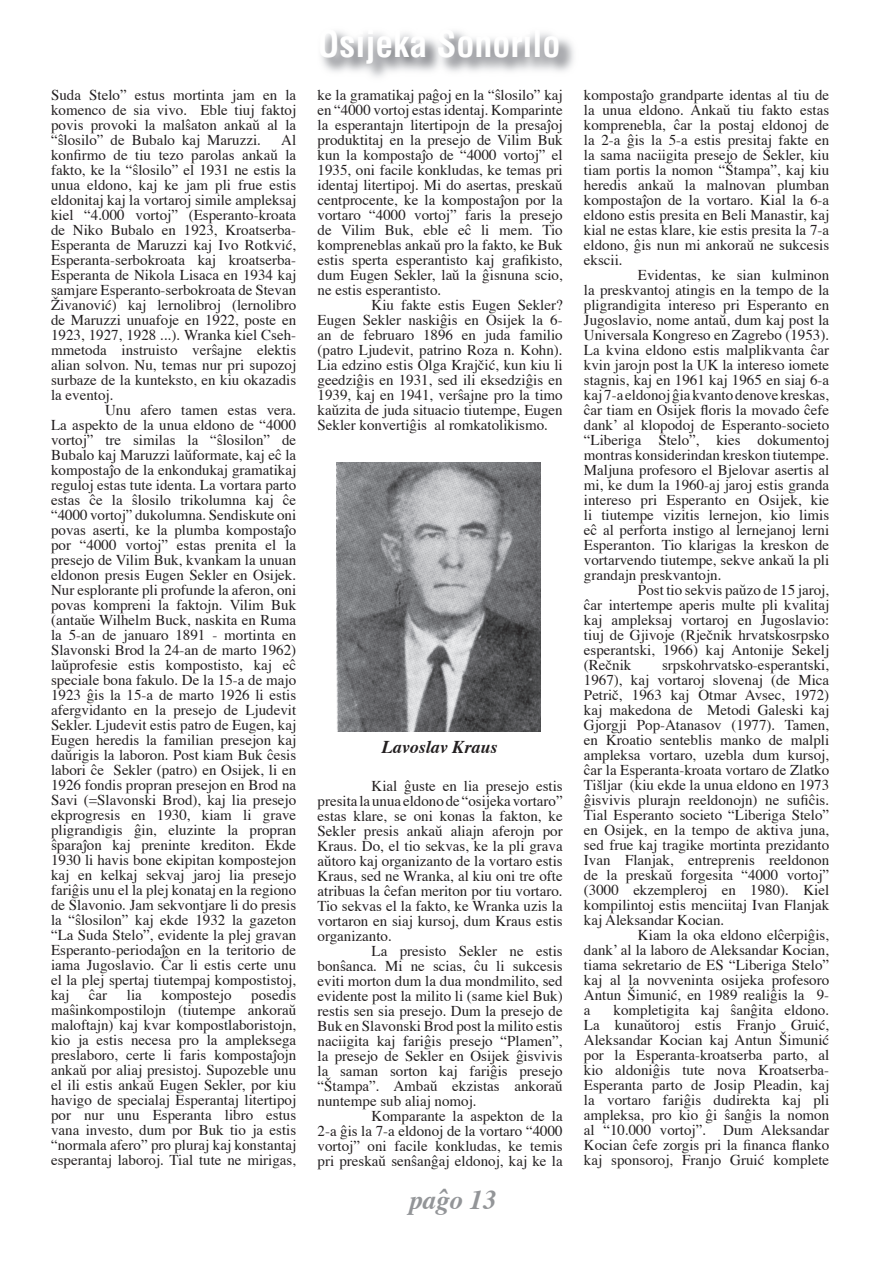
<style>
.page{position:relative;width:893px;height:1263px;background:#fff}
.page>*{position:absolute;margin:0;border:0;box-sizing:border-box;transform-origin:0 0}
.t1{font:700 condensed 36px "Helvetica";color:#fff}
.t2{font:italic 700 27px "Times";color:#939598}
.t3{font:italic 700 18px "Times";color:#231f20}
.t4{font:15px/15px "Times";color:#231f20;text-align:justify}
</style>
<div class="page">
<img style="left:321px;top:31px;width:253px;height:46px">
<img style="left:337px;top:462px;width:204px;height:269px">
<p class="t4" style="left:51px;top:88px;width:247px">Suda Stelo” estus mortinta jam en la komenco de sia vivo. Eble tiuj faktoj povis provoki la malŝaton ankaŭ al la “ŝlosilo” de Bubalo kaj Maruzzi.</p>
<p class="t4" style="left:51px;top:133px;width:247px;text-indent:230px">Al konfirmo de tiu tezo parolas ankaŭ la fakto, ke la “ŝlosilo” el 1931 ne estis la unua eldono, kaj ke jam pli frue estis eldonitaj kaj la vortaroj simile ampleksaj kiel “4.000 vortoj” (Esperanto-kroata de Niko Bubalo en 1923, Kroatserba-Esperanta de Maruzzi kaj Ivo Rotkvić, Esperanta-serbokroata kaj kroatserba-Esperanta de Nikola Lisaca en 1934 kaj samjare Esperanto-serbokroata de Stevan Živanović) kaj lernolibroj (lernolibro de Maruzzi unuafoje en 1922, poste en 1923, 1927, 1928 ...). Wranka kiel Cseh&shy;mmetoda instruisto verŝajne elektis alian solvon. Nu, temas nur pri supozoj surbaze de la kunteksto, en kiu okazadis la eventoj.</p>
<p class="t4" style="left:51px;top:403px;width:247px;text-indent:54px">Unu afero tamen estas vera.<br>La aspekto de la unua eldono de “4000 vortoj” tre similas la “ŝlosilon” de Bubalo kaj Maruzzi laŭformate, kaj eĉ la kompostaĵo de la enkondukaj gramatikaj reguloj estas tute identa. La vortara parto estas ĉe la ŝlosilo trikolumna kaj ĉe “4000 vortoj” dukolumna. Sendiskute oni povas aserti, ke la plumba kompostaĵo por “4000 vortoj” estas prenita el la presejo de Vilim Buk, kvankam la unuan eldonon presis Eugen Sekler en Osijek.<br>Nur esplorante pli profunde la aferon, oni povas kompreni la faktojn. Vilim Buk (antaŭe Wilhelm Buck, naskita en Ruma la 5-an de januaro 1891 - mortinta en Slavonski Brod la 24-an de marto 1962) laŭprofesie estis kompostisto, kaj eĉ speciale bona fakulo. De la 15-a de majo 1923 ĝis la 15-a de marto 1926 li estis afergvidanto en la presejo de Ljudevit Sekler. Ljudevit estis patro de Eugen, kaj Eugen heredis la familian presejon kaj daŭrigis la laboron. Post kiam Buk ĉesis labori ĉe Sekler (patro) en Osijek, li en 1926 fondis propran presejon en Brod na Savi (=Slavonski Brod), kaj lia presejo ekprogresis en 1930, kiam li grave pligrandigis ĝin, eluzinte la propran ŝparaĵon kaj preninte krediton. Ekde 1930 li havis bone ekipitan kompostejon kaj en kelkaj sekvaj jaroj lia presejo fariĝis unu el la plej konataj en la regiono de Slavonio. Jam sekvontjare li do presis la “ŝlosilon” kaj ekde 1932 la gazeton “La Suda Stelo”, evidente la plej gravan Esperanto-periodaĵon en la teritorio de iama Jugoslavio. Ĉar li estis certe unu el la plej spertaj tiutempaj kompostistoj, kaj</p>
<p class="t4" style="left:89px;top:988px;width:20px">ĉar</p>
<p class="t4" style="left:127px;top:988px;width:16px">lia</p>
<p class="t4" style="left:162px;top:988px;width:72px">kompostejo</p>
<p class="t4" style="left:51px;top:988px;width:247px;text-indent:200px">posedis maŝinkompostilojn (tiutempe ankoraŭ maloftajn) kaj kvar kompostlaboristojn, kio ja estis necesa pro la ampleksega preslaboro, certe li faris kompostaĵojn ankaŭ por aliaj presistoj. Supozeble unu el ili estis ankaŭ Eugen Sekler, por kiu havigo de specialaj Esperantaj litertipoj por nur unu Esperanta libro estus vana investo, dum por Buk tio ja estis “normala afero” pro pluraj kaj konstantaj esperantaj laboroj. Tial tute ne mirigas,</p>
<h1 class="t1" style="left:317px;top:20px;width:244px">Osijeka Sonorilo</h1>
<p class="t4" style="left:317px;top:88px;width:247px">ke la gramatikaj paĝoj en la “ŝlosilo” kaj en “4000 vortoj estas identaj. Komparinte la esperantajn litertipojn de la presaĵoj produktitaj en la presejo de Vilim Buk kun la kompostaĵo de “4000 vortoj” el 1935, oni facile konkludas, ke temas pri identaj litertipoj. Mi do asertas, preskaŭ centprocente, ke la kompostaĵon por la vortaro “4000 vortoj” faris la presejo de Vilim Buk, eble eĉ li mem. Tio kompreneblas ankaŭ pro la fakto, ke Buk estis sperta esperantisto kaj grafikisto, dum Eugen Sekler, laŭ la ĝisnuna scio, ne estis esperantisto.</p>
<p class="t4" style="left:317px;top:298px;width:247px;text-indent:54px">Kiu fakte estis Eugen Sekler?<br>Eugen Sekler naskiĝis en Osijek la 6- an de februaro 1896 en juda familio (patro Ljudevit, patrino Roza n. Kohn).<br>Lia edzino estis Olga Krajčić, kun kiu li geedziĝis en 1931, sed ili eksedziĝis en 1939, kaj en 1941, verŝajne pro la timo kaŭzita de juda situacio tiutempe, Eugen Sekler konvertiĝis al romkatolikismo.</p>
<p class="t3" style="left:382px;top:735px;width:117px">Lavoslav Kraus</p>
<p class="t4" style="left:317px;top:779px;width:247px;text-indent:54px">Kial ĝuste en lia presejo estis presita la unua eldono de “osijeka vortaro” estas klare, se oni konas la fakton, ke Sekler presis ankaŭ aliajn aferojn por Kraus. Do, el tio sekvas, ke la pli grava aŭtoro kaj organizanto de la vortaro estis Kraus, sed ne Wranka, al kiu oni tre ofte atribuas la ĉefan meriton por tiu vortaro.<br>Tio sekvas el la fakto, ke Wranka uzis la vortaron en siaj kursoj, dum Kraus estis organizanto.</p>
<p class="t4" style="left:317px;top:944px;width:247px;text-indent:54px">La presisto Sekler ne estis bonŝanca. Mi ne scias, ĉu li sukcesis eviti morton dum la dua mondmilito, sed evidente post la milito li (same kiel Buk) restis sen sia presejo. Dum la presejo de Buk en Slavonski Brod post la milito estis naciigita kaj fariĝis presejo “Plamen”, la presejo de Sekler en Osijek ĝisvivis la saman sorton kaj fariĝis presejo “Štampa”. Ambaŭ ekzistas ankoraŭ nuntempe sub aliaj nomoj.</p>
<p class="t4" style="left:317px;top:1109px;width:247px;text-indent:54px">Komparante la aspekton de la 2-a ĝis la 7-a eldonoj de la vortaro “4000 vortoj” oni facile konkludas, ke temis pri preskaŭ senŝanĝaj eldonoj, kaj ke la</p>
<h2 class="t2" style="left:409px;top:1182px;width:89px">paĝo 13</h2>
<p class="t4" style="left:584px;top:88px;width:247px">kompostaĵo grandparte identas al tiu de la unua eldono. Ankaŭ tiu fakto estas komprenebla, ĉar la postaj eldonoj de la 2-a ĝis la 5-a estis presitaj fakte en la sama naciigita presejo de Sekler, kiu tiam portis la nomon “Štampa”, kaj kiu heredis ankaŭ la malnovan plumban kompostaĵon de la vortaro. Kial la 6-a eldono estis presita en Beli Manastir, kaj kial ne estas klare, kie estis presita la 7-a eldono, ĝis nun mi ankoraŭ ne sukcesis ekscii.</p>
<p class="t4" style="left:584px;top:268px;width:247px;text-indent:54px">Evidentas, ke sian kulminon la preskvantoj atingis en la tempo de la pligrandigita intereso pri Esperanto en Jugoslavio, nome antaŭ, dum kaj post la Universala Kongreso en Zagrebo (1953).<br>La kvina eldono estis malplikvanta ĉar kvin jarojn post la UK la intereso iomete stagnis, kaj en 1961 kaj 1965 en siaj 6-a kaj 7-a eldonoj ĝia kvanto denove kreskas, ĉar tiam en Osijek floris la movado ĉefe dankʼ al klopodoj de Esperanto-societo “Liberiga Stelo”, kies dokumentoj montras konsiderindan kreskon tiutempe.<br>Maljuna profesoro el Bjelovar asertis al mi, ke dum la 1960-aj jaroj estis granda intereso pri Esperanto en Osijek, kie li tiutempe vizitis lernejon, kio limis eĉ al perforta instigo al lernejanoj lerni Esperanton. Tio klarigas la kreskon de vortarvendo tiutempe, sekve ankaŭ la pli grandajn preskvantojn.</p>
<p class="t4" style="left:584px;top:583px;width:247px;text-indent:54px">Post tio sekvis paŭzo de 15 jaroj, ĉar intertempe aperis multe pli kvalitaj kaj ampleksaj vortaroj en Jugoslavio: tiuj de Gjivoje (Rječnik hrvatskosrpsko esperantski, 1966) kaj Antonije Sekelj (Rečnik</p>
<p class="t4" style="left:584px;top:658px;width:247px;text-indent:78px">srpskohrvatsko-esperantski, 1967), kaj vortaroj slovenaj (de Mica Petrič, 1963 kaj Otmar Avsec, 1972) kaj makedona de Metodi Galeski kaj Gjorgji Pop-Atanasov (1977). Tamen, en Kroatio senteblis manko de malpli ampleksa vortaro, uzebla dum kursoj, ĉar la Esperanta-kroata vortaro de Zlatko Tišljar (kiu ekde la unua eldono en 1973 ĝisvivis plurajn reeldonojn) ne sufiĉis.<br>Tial Esperanto societo “Liberiga Stelo” en Osijek, en la tempo de aktiva juna, sed frue kaj tragike mortinta prezidanto Ivan Flanjak, entreprenis reeldonon de la preskaŭ forgesita “4000 vortoj” (3000 ekzempleroj en 1980). Kiel kompilintoj estis menciitaj Ivan Flanjak kaj Aleksandar Kocian.</p>
<p class="t4" style="left:584px;top:928px;width:247px;text-indent:54px">Kiam la oka eldono elĉerpiĝis, dankʼ al la laboro de Aleksandar Kocian, tiama sekretario de ES “Liberiga Stelo” kaj al la novveninta osijeka profesoro Antun Šimunić, en 1989 realiĝis la 9- a</p>
<p class="t4" style="left:584px;top:1003px;width:247px;text-indent:30px">kompletigita kaj ŝanĝita eldono.<br>La kunaŭtoroj estis Franjo Gruić, Aleksandar Kocian kaj Antun Šimunić por la Esperanta-kroatserba parto, al kio aldoniĝis tute nova Kroatserba-Esperanta parto de Josip Pleadin, kaj la vortaro fariĝis dudirekta kaj pli ampleksa, pro kio ĝi ŝanĝis la nomon al “10.000 vortoj”. Dum Aleksandar Kocian ĉefe zorgis pri la financa flanko kaj sponsoroj, Franjo Gruić komplete</p>
</div>
